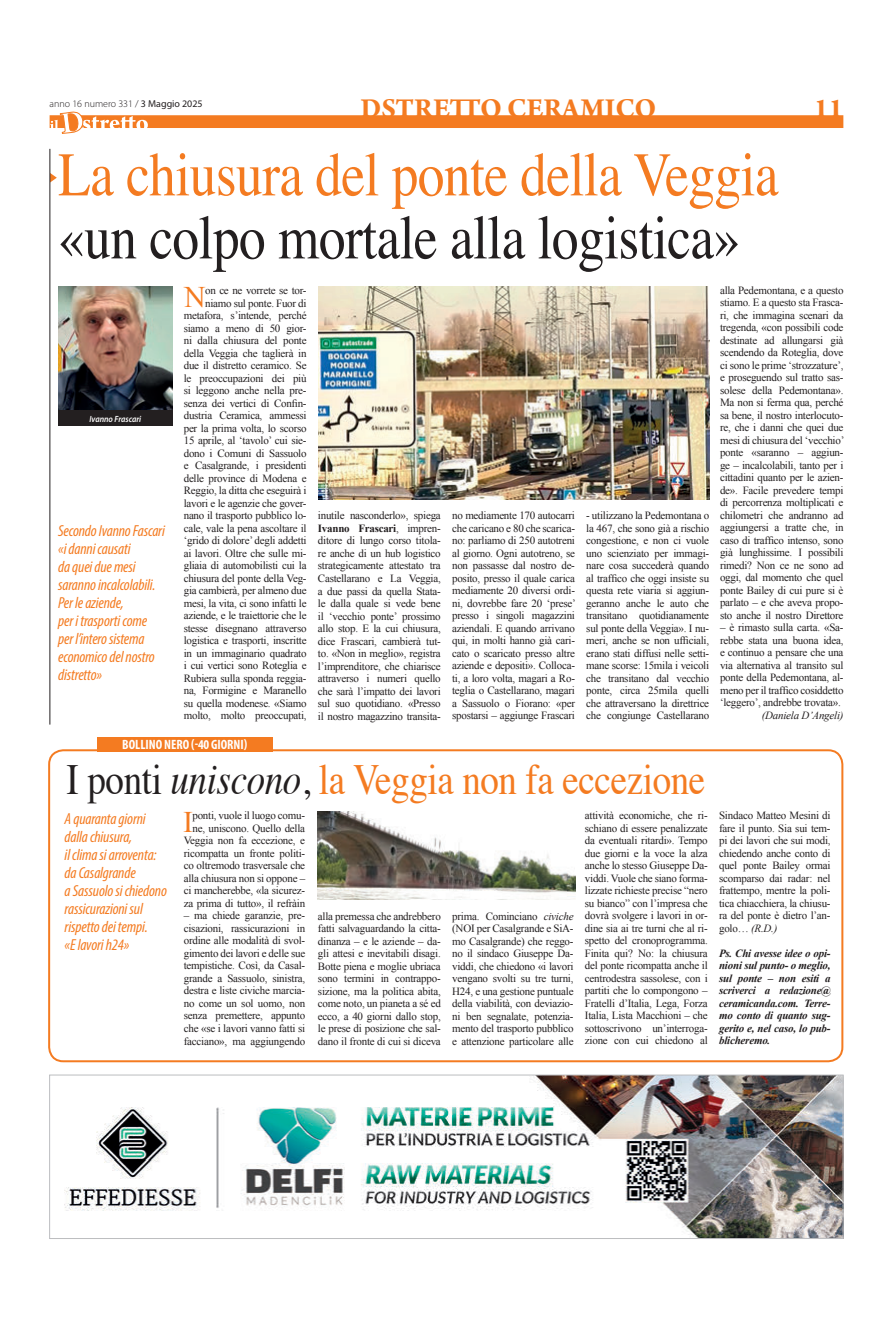
<style>
.page{position:relative;width:893px;height:1333px;background:#fff}
.page>*{position:absolute;margin:0;border:0;box-sizing:border-box;transform-origin:0 0}
.t1{font:62px "Times";letter-spacing:-.01em;color:#f47b21;scale:.86 1}
.t2{font:62px "Times";letter-spacing:-.01em;color:#231f20;scale:.86 1}
.t3{font:43px "Times";letter-spacing:-.01em;color:#f47b21;scale:.86 1}
.t4{font:29.9px "Times New Roman";color:#f47b21}
.t5{font:700 29px "Arno Pro";color:#f47b21}
.t6{font:italic condensed 16px/18px "Myriad Pro";letter-spacing:-.01em;color:#f47b21}
.t7{font:700 condensed 13.5px "Myriad Pro";color:#fff}
.t8{font:11px/12.5px "Times New Roman";letter-spacing:-.02em;color:#231f20;text-align:justify}
.t9{font:italic 700 11px/12.5px "Times New Roman";letter-spacing:-.02em;color:#231f20;text-align:justify}
.t10{font:italic 11px "Times New Roman";letter-spacing:-.02em;color:#231f20}
.t11{font:300 10px "Myriad Pro";color:#231f20}
.t12{font:italic 600 9px "Myriad Pro";color:#fff;scale:.9 1}
.s1{font-weight:400}
.s2{font-weight:700}
.s3{color:#231f20}
.s4{font-style:italic;color:#231f20}
.s5{font-style:italic}
</style>
<div class="page">
<div style="left:50px;top:115px;width:793px;height:13px;background:#f47b21"></div>
<svg style="left:50px;top:111px;width:98px;height:23px"></svg>
<img style="left:318px;top:286px;width:391px;height:213px">
<svg style="left:51px;top:173px;width:6px;height:9px"></svg>
<hr style="left:50px;top:149px;width:1px;height:575px;background:#231f20">
<img style="left:58px;top:286px;width:115px;height:124px">
<div style="left:58px;top:410px;width:115px;height:16px;background:#231f20"></div>
<div style="left:48px;top:749px;width:795px;height:313px;border:2px solid #f47b21;border-radius:14px"></div>
<div style="left:97px;top:736px;width:176px;height:15px;background:#f47b21"></div>
<img style="left:318px;top:811px;width:257px;height:88px">
<img style="left:64px;top:1076px;width:777px;height:160px">
<div style="left:49px;top:1074px;width:794px;height:164px;border:1px solid #bcbdc0"></div>
<p class="t11" style="left:50px;top:98px;width:155px">anno 16 numero 331 / <span class="s1">3 Maggio 2025</span></p>
<h3 class="t5" style="left:360px;top:91px;width:298px">DSTRETTO CERAMICO</h3>
<h3 class="t5" style="left:814px;top:91px;width:31px">11</h3>
<h1 class="t1" style="left:58px;top:116px;width:839px">La chiusura del ponte della Veggia</h1>
<h1 class="t2" style="left:58px;top:179px;width:794px">«un colpo mortale alla logistica»</h1>
<p class="t12" style="left:89px;top:413px;width:59px">Ivanno Frascari</p>
<h3 class="t6" style="left:58px;top:521px;width:108px">Secondo Ivanno Fascari «i danni causati<br>da quei due mesi saranno incalcolabili.<br>Per le aziende,<br>per i trasporti come per l’intero sistema economico del nostro distretto»</h3>
<h3 class="t4" style="left:184px;top:279px;width:23px">N</h3>
<p class="t8" style="left:184px;top:284px;width:124px;text-align:right">on ce ne vorrete se tor&shy;niamo sul ponte. Fuor di metafora, s’intende, perché siamo a meno di 50 gior&shy;ni dalla chiusura del ponte della Veggia che taglierà in due il distretto ceramico. Se le preoccupazioni dei più si leggono anche nella pre&shy;senza dei vertici di Confin&shy;dustria Ceramica, ammessi per la prima volta, lo scorso<br>15 aprile, al ‘tavolo’ cui sie&shy;dono i Comuni di Sassuolo e Casalgrande, i presidenti delle province di Modena e<br>Reggio, la ditta che eseguirà i lavori e le agenzie che gover&shy;nano il trasporto pubblico lo&shy;cale, vale la pena ascoltare il ‘grido di dolore’ degli addetti ai lavori. Oltre che sulle mi&shy;gliaia di automobilisti cui la chiusura del ponte della Veg&shy;gia cambierà, per almeno due mesi, la vita, ci sono infatti le aziende, e le traiettorie che le stesse disegnano attraverso logistica e trasporti, inscritte in un immaginario quadrato i cui vertici sono Roteglia e<br>Rubiera sulla sponda reggia&shy;na, Formigine e Maranello su quella modenese. «Siamo molto, molto preoccupati,</p>
<p class="t7" style="left:122px;top:736px;width:127px">BOLLINO NERO (-40 GIORNI)</p>
<p class="t8" style="left:318px;top:509px;width:124px">inutile nasconderlo», spiega <span class="s2">Ivanno Frascari</span>, impren&shy;ditore di lungo corso titola&shy;re anche di un hub logistico strategicamente attestato tra Castellarano e La Veggia, a due passi da quella Stata&shy;le dalla quale si vede bene il ‘vecchio ponte’ prossimo allo stop. E la cui chiusura, dice Frascari, cambierà tut&shy;to. «Non in meglio», registra l’imprenditore, che chiarisce attraverso i numeri quello che sarà l’impatto dei lavori sul suo quotidiano. «Presso il nostro magazzino transita-</p>
<p class="t8" style="left:452px;top:509px;width:125px">no mediamente 170 autocarri che caricano e 80 che scarica&shy;no: parliamo di 250 autotreni al giorno. Ogni autotreno, se non passasse dal nostro de&shy;posito, presso il quale carica mediamente 20 diversi ordi&shy;ni, dovrebbe fare 20 ‘prese’ presso i singoli magazzini aziendali. E quando arrivano qui, in molti hanno già cari&shy;cato o scaricato presso altre aziende e depositi». Colloca&shy;ti, a loro volta, magari a Ro&shy;teglia o Castellarano, magari a Sassuolo o Fiorano: «per spostarsi – aggiunge Frascari</p>
<p class="t8" style="left:586px;top:509px;width:124px">- utilizzano la Pedemontana o la 467, che sono già a rischio congestione, e non ci vuole uno scienziato per immagi&shy;nare cosa succederà quando al traffico che oggi insiste su questa rete viaria si aggiun&shy;geranno anche le auto che transitano quotidianamente sul ponte della Veggia». I nu&shy;meri, anche se non ufficiali, erano stati diffusi nelle setti&shy;mane scorse: 15mila i veicoli che transitano dal vecchio ponte, circa 25mila quelli che attraversano la direttrice che congiunge Castellarano</p>
<p class="t8" style="left:720px;top:283px;width:126px">alla Pedemontana, e a questo stiamo. E a questo sta Frasca&shy;ri, che immagina scenari da tregenda, «con possibili code destinate ad allungarsi già scendendo da Roteglia, dove ci sono le prime ‘strozzature’, e proseguendo sul tratto sas&shy;solese della Pedemontana».<br>Ma non si ferma qua, perché sa bene, il nostro interlocuto&shy;re, che i danni che quei due mesi di chiusura del ‘vecchio’ ponte «saranno – aggiun&shy;ge – incalcolabili, tanto per i cittadini quanto per le azien&shy;de». Facile prevedere tempi di percorrenza moltiplicati e chilometri che andranno ad aggiungersi a tratte che, in caso di traffico intenso, sono già lunghissime. I possibili rimedi? Non ce ne sono ad oggi, dal momento che quel ponte Bailey di cui pure si è parlato – e che aveva propo&shy;sto anche il nostro Direttore</p>
<p class="t8" style="left:720px;top:621px;width:125px">– è rimasto sulla carta. «Sa&shy;rebbe stata una buona idea, e continuo a pensare che una via alternativa al transito sul ponte della Pedemontana, al&shy;meno per il traffico cosiddetto ‘leggero’, andrebbe trovata».</p>
<p class="t10" style="left:762px;top:707px;width:83px">(Daniela D’Angeli)</p>
<h2 class="t3" style="left:67px;top:739px;width:744px"><span class="s3">I ponti</span> <span class="s4">uniscono</span><span class="s3">,</span> la Veggia non fa eccezione</h2>
<h3 class="t6" style="left:65px;top:809px;width:104px">A quaranta giorni dalla chiusura,<br>il clima si arroventa: da Casalgrande<br>a Sassuolo si chiedono rassicurazioni sul rispetto dei tempi.<br>«E lavori h24»</h3>
<p class="t8" style="left:585px;top:809px;width:124px">attività economiche, che ri&shy;schiano di essere penalizzate da eventuali ritardi». Tempo due giorni e la voce la alza anche lo stesso Giuseppe Da&shy;viddi. Vuole che siano forma&shy;lizzate richieste precise “nero su bianco” con l’impresa che dovrà svolgere i lavori in or&shy;dine sia ai tre turni che al ri&shy;spetto del cronoprogramma.<br>Finita qui? No: la chiusura del ponte ricompatta anche il centrodestra sassolese, con i partiti che lo compongono – Fratelli d’Italia, Lega, Forza Italia, Lista Macchioni – che sottoscrivono un’interroga&shy;zione con cui chiedono al</p>
<p class="t8" style="left:719px;top:809px;width:113px">Sindaco Matteo Mesini di fare il punto. Sia sui tem&shy;pi dei lavori che sui modi, chiedendo anche conto di quel ponte Bailey ormai scomparso dai radar: nel frattempo, mentre la poli&shy;tica chiacchiera, la chiusu&shy;ra del ponte è dietro l’an&shy;golo… <span class="s5">(R.D.)</span></p>
<p class="t8" style="left:184px;top:809px;width:123px;text-align:right">ponti, vuole il luogo comu&shy;ne, uniscono. Quello della<br>Veggia non fa eccezione, e ricompatta un fronte politi&shy;co oltremodo trasversale che alla chiusura non si oppone – ci mancherebbe, «la sicurez&shy;za prima di tutto», il refràin</p>
<p class="t8" style="left:184px;top:909px;width:123px">– ma chiede garanzie, pre&shy;cisazioni, rassicurazioni in ordine alle modalità di svol&shy;gimento dei lavori e delle sue tempistiche. Così, da Casal&shy;grande a Sassuolo, sinistra, destra e liste civiche marcia&shy;no come un sol uomo, non senza premettere, appunto che «se i lavori vanno fatti si facciano», ma aggiungendo</p>
<p class="t8" style="left:318px;top:909px;width:124px">alla premessa che andrebbero fatti salvaguardando la citta&shy;dinanza – e le aziende – da&shy;gli attesi e inevitabili disagi.<br>Botte piena e moglie ubriaca sono termini in contrappo&shy;sizione, ma la politica abita, come noto, un pianeta a sé ed ecco, a 40 giorni dallo stop, le prese di posizione che sal&shy;dano il fronte di cui si diceva</p>
<p class="t8" style="left:452px;top:909px;width:123px">prima. Cominciano <span class="s5">civiche </span>(NOI per Casalgrande e SiA&shy;mo Casalgrande) che reggo&shy;no il sindaco Giuseppe Da&shy;viddi, che chiedono «i lavori vengano svolti su tre turni, H24, e una gestione puntuale della viabilità, con deviazio&shy;ni ben segnalate, potenzia&shy;mento del trasporto pubblico e attenzione particolare alle</p>
<h3 class="t4" style="left:183px;top:804px;width:11px">I</h3>
<p class="t9" style="left:719px;top:946px;width:113px">Ps. Chi avesse idee o opi&shy;nioni sul punto- o meglio, sul ponte – non esiti a scriverci a redazione@ ceramicanda.com. Terre&shy;mo conto di quanto sug&shy;gerito e, nel caso, lo pub&shy;blicheremo.</p>
</div>
